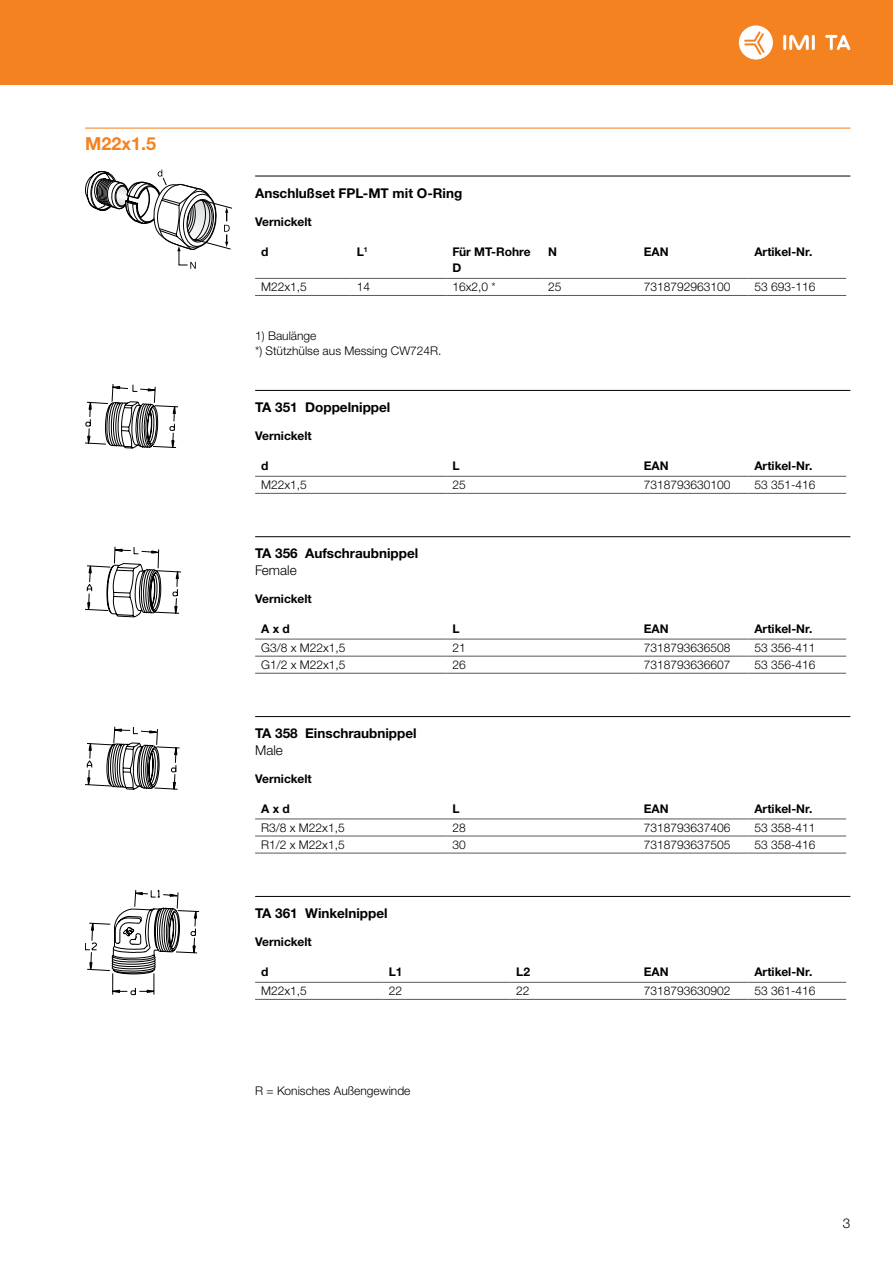
<style>
.page{position:relative;width:893px;height:1263px;background:#fff}
.page>*{position:absolute;margin:0;border:0;box-sizing:border-box;transform-origin:0 0}
.t1{font:700 18px "Helvetica Neue LTW1 G";color:#f58220}
.t2{font:700 13.5px "Helvetica Neue LTW1 G";color:#000}
.t3{font:300 13.5px "Helvetica Neue LTW1 G";color:#000}
.t4{font:300 12px/15px "Helvetica Neue LTW1 G";color:#000}
.t5{font:700 12px/16.5px "Helvetica Neue LTW1 G";color:#000}
</style>
<div class="page">
<div style="left:0;top:0;width:893px;height:85px;background:#f58220"></div>
<hr style="left:783px;top:35px;width:3px;height:15px;background:#fff">
<hr style="left:812px;top:35px;width:3px;height:15px;background:#fff">
<svg style="left:789px;top:35px;width:20px;height:15px"></svg>
<svg style="left:825px;top:35px;width:25px;height:15px"></svg>
<svg style="left:739px;top:25px;width:34px;height:35px"></svg>
<hr style="left:85px;top:128px;width:765px;height:1px;background:#f58220">
<hr style="left:255px;top:176px;width:595px;height:1px;background:#000">
<hr style="left:255px;top:278px;width:96px;height:1px;background:#58595b">
<hr style="left:255px;top:295px;width:96px;height:1px;background:#58595b">
<hr style="left:351px;top:278px;width:95px;height:1px;background:#58595b">
<hr style="left:351px;top:295px;width:95px;height:1px;background:#58595b">
<hr style="left:446px;top:278px;width:96px;height:1px;background:#58595b">
<hr style="left:446px;top:295px;width:96px;height:1px;background:#58595b">
<hr style="left:542px;top:278px;width:96px;height:1px;background:#58595b">
<hr style="left:542px;top:295px;width:96px;height:1px;background:#58595b">
<hr style="left:638px;top:278px;width:110px;height:1px;background:#58595b">
<hr style="left:638px;top:295px;width:110px;height:1px;background:#58595b">
<hr style="left:748px;top:278px;width:98px;height:1px;background:#58595b">
<hr style="left:748px;top:295px;width:98px;height:1px;background:#58595b">
<hr style="left:255px;top:390px;width:595px;height:1px;background:#000">
<hr style="left:255px;top:536px;width:595px;height:1px;background:#000">
<hr style="left:255px;top:476px;width:191px;height:1px;background:#58595b">
<hr style="left:255px;top:493px;width:191px;height:1px;background:#58595b">
<hr style="left:446px;top:476px;width:192px;height:1px;background:#58595b">
<hr style="left:446px;top:493px;width:192px;height:1px;background:#58595b">
<hr style="left:638px;top:476px;width:110px;height:1px;background:#58595b">
<hr style="left:638px;top:493px;width:110px;height:1px;background:#58595b">
<hr style="left:748px;top:476px;width:98px;height:1px;background:#58595b">
<hr style="left:748px;top:493px;width:98px;height:1px;background:#58595b">
<hr style="left:255px;top:716px;width:595px;height:1px;background:#000">
<hr style="left:255px;top:639px;width:191px;height:1px;background:#58595b">
<hr style="left:446px;top:639px;width:192px;height:1px;background:#58595b">
<hr style="left:638px;top:639px;width:110px;height:1px;background:#58595b">
<hr style="left:748px;top:639px;width:98px;height:1px;background:#58595b">
<hr style="left:255px;top:656px;width:191px;height:1px;background:#58595b">
<hr style="left:255px;top:673px;width:191px;height:1px;background:#58595b">
<hr style="left:446px;top:656px;width:192px;height:1px;background:#58595b">
<hr style="left:446px;top:673px;width:192px;height:1px;background:#58595b">
<hr style="left:638px;top:656px;width:110px;height:1px;background:#58595b">
<hr style="left:638px;top:673px;width:110px;height:1px;background:#58595b">
<hr style="left:748px;top:656px;width:98px;height:1px;background:#58595b">
<hr style="left:748px;top:673px;width:98px;height:1px;background:#58595b">
<hr style="left:255px;top:896px;width:595px;height:1px;background:#000">
<hr style="left:255px;top:818px;width:191px;height:1px;background:#58595b">
<hr style="left:446px;top:818px;width:192px;height:1px;background:#58595b">
<hr style="left:638px;top:818px;width:110px;height:1px;background:#58595b">
<hr style="left:748px;top:818px;width:98px;height:1px;background:#58595b">
<hr style="left:255px;top:836px;width:191px;height:1px;background:#58595b">
<hr style="left:255px;top:853px;width:191px;height:1px;background:#58595b">
<hr style="left:446px;top:836px;width:192px;height:1px;background:#58595b">
<hr style="left:446px;top:853px;width:192px;height:1px;background:#58595b">
<hr style="left:638px;top:836px;width:110px;height:1px;background:#58595b">
<hr style="left:638px;top:853px;width:110px;height:1px;background:#58595b">
<hr style="left:748px;top:836px;width:98px;height:1px;background:#58595b">
<hr style="left:748px;top:853px;width:98px;height:1px;background:#58595b">
<hr style="left:255px;top:982px;width:128px;height:1px;background:#58595b">
<hr style="left:255px;top:999px;width:128px;height:1px;background:#58595b">
<hr style="left:383px;top:982px;width:127px;height:1px;background:#58595b">
<hr style="left:383px;top:999px;width:127px;height:1px;background:#58595b">
<hr style="left:510px;top:982px;width:128px;height:1px;background:#58595b">
<hr style="left:510px;top:999px;width:128px;height:1px;background:#58595b">
<hr style="left:638px;top:982px;width:110px;height:1px;background:#58595b">
<hr style="left:638px;top:999px;width:110px;height:1px;background:#58595b">
<hr style="left:748px;top:982px;width:98px;height:1px;background:#58595b">
<hr style="left:748px;top:999px;width:98px;height:1px;background:#58595b">
<svg style="left:85px;top:170px;width:147px;height:99px"></svg>
<svg style="left:85px;top:384px;width:93px;height:64px"></svg>
<svg style="left:85px;top:547px;width:96px;height:70px"></svg>
<svg style="left:85px;top:727px;width:95px;height:63px"></svg>
<svg style="left:85px;top:890px;width:114px;height:105px"></svg>
<h1 class="t1" style="left:85px;top:132px;width:73px">M22x1.5</h1>
<p class="t2" style="left:255px;top:184px;width:209px">Anschlußset FPL-MT mit O-Ring</p>
<p class="t5" style="left:255px;top:213px;width:58px">Vernickelt</p>
<p class="t5" style="left:261px;top:243px;width:9px">d</p>
<p class="t5" style="left:357px;top:243px;width:13px">L<sup>1</sup></p>
<p class="t5" style="left:452px;top:243px;width:80px">Für MT-Rohre<br>D</p>
<p class="t5" style="left:548px;top:243px;width:10px">N</p>
<p class="t5" style="left:644px;top:243px;width:26px">EAN</p>
<p class="t5" style="left:754px;top:243px;width:60px">Artikel-Nr.</p>
<p class="t4" style="left:261px;top:279px;width:47px">M22x1,5</p>
<p class="t4" style="left:357px;top:279px;width:15px">14</p>
<p class="t4" style="left:452px;top:279px;width:45px">16x2,0 *</p>
<p class="t4" style="left:548px;top:279px;width:15px">25</p>
<p class="t4" style="left:644px;top:279px;width:88px">7318792963100</p>
<p class="t4" style="left:754px;top:279px;width:63px">53 693-116</p>
<p class="t4" style="left:255px;top:329px;width:188px">1) Baulänge<br>*) Stützhülse aus Messing CW724R.</p>
<p class="t2" style="left:255px;top:399px;width:137px">TA 351 Doppelnippel</p>
<p class="t5" style="left:255px;top:427px;width:58px">Vernickelt</p>
<p class="t5" style="left:261px;top:457px;width:9px">d</p>
<p class="t5" style="left:452px;top:457px;width:9px">L</p>
<p class="t5" style="left:644px;top:457px;width:26px">EAN</p>
<p class="t5" style="left:754px;top:457px;width:60px">Artikel-Nr.</p>
<p class="t4" style="left:261px;top:477px;width:47px">M22x1,5</p>
<p class="t4" style="left:452px;top:477px;width:15px">25</p>
<p class="t4" style="left:644px;top:477px;width:88px">7318793630100</p>
<p class="t4" style="left:754px;top:477px;width:63px">53 351-416</p>
<p class="t2" style="left:255px;top:545px;width:165px">TA 356 Aufschraubnippel</p>
<p class="t3" style="left:255px;top:562px;width:43px">Female</p>
<p class="t5" style="left:255px;top:590px;width:58px">Vernickelt</p>
<p class="t5" style="left:261px;top:620px;width:30px">A x d</p>
<p class="t5" style="left:452px;top:620px;width:9px">L</p>
<p class="t5" style="left:644px;top:620px;width:26px">EAN</p>
<p class="t5" style="left:754px;top:620px;width:60px">Artikel-Nr.</p>
<p class="t4" style="left:261px;top:640px;width:86px">G3/8 x M22x1,5</p>
<p class="t4" style="left:452px;top:640px;width:15px">21</p>
<p class="t4" style="left:644px;top:640px;width:88px">7318793636508</p>
<p class="t4" style="left:754px;top:640px;width:63px">53 356-411</p>
<p class="t4" style="left:261px;top:657px;width:86px">G1/2 x M22x1,5</p>
<p class="t4" style="left:452px;top:657px;width:15px">26</p>
<p class="t4" style="left:644px;top:657px;width:88px">7318793636607</p>
<p class="t4" style="left:754px;top:657px;width:63px">53 356-416</p>
<p class="t2" style="left:255px;top:725px;width:163px">TA 358 Einschraubnippel</p>
<p class="t3" style="left:255px;top:742px;width:29px">Male</p>
<p class="t5" style="left:255px;top:770px;width:58px">Vernickelt</p>
<p class="t5" style="left:261px;top:800px;width:30px">A x d</p>
<p class="t5" style="left:452px;top:800px;width:9px">L</p>
<p class="t5" style="left:644px;top:800px;width:26px">EAN</p>
<p class="t5" style="left:754px;top:800px;width:60px">Artikel-Nr.</p>
<p class="t4" style="left:261px;top:820px;width:85px">R3/8 x M22x1,5</p>
<p class="t4" style="left:452px;top:820px;width:15px">28</p>
<p class="t4" style="left:644px;top:820px;width:88px">7318793637406</p>
<p class="t4" style="left:754px;top:820px;width:63px">53 358-411</p>
<p class="t4" style="left:261px;top:837px;width:85px">R1/2 x M22x1,5</p>
<p class="t4" style="left:452px;top:837px;width:15px">30</p>
<p class="t4" style="left:644px;top:837px;width:88px">7318793637505</p>
<p class="t4" style="left:754px;top:837px;width:63px">53 358-416</p>
<p class="t2" style="left:255px;top:905px;width:134px">TA 361 Winkelnippel</p>
<p class="t5" style="left:255px;top:933px;width:58px">Vernickelt</p>
<p class="t5" style="left:261px;top:963px;width:9px">d</p>
<p class="t5" style="left:389px;top:963px;width:15px">L1</p>
<p class="t5" style="left:516px;top:963px;width:15px">L2</p>
<p class="t5" style="left:644px;top:963px;width:26px">EAN</p>
<p class="t5" style="left:754px;top:963px;width:60px">Artikel-Nr.</p>
<p class="t4" style="left:261px;top:983px;width:47px">M22x1,5</p>
<p class="t4" style="left:389px;top:983px;width:15px">22</p>
<p class="t4" style="left:516px;top:983px;width:15px">22</p>
<p class="t4" style="left:644px;top:983px;width:88px">7318793630902</p>
<p class="t4" style="left:754px;top:983px;width:63px">53 361-416</p>
<p class="t4" style="left:255px;top:1083px;width:157px">R = Konisches Außengewinde</p>
<p class="t3" style="left:843px;top:1215px;width:9px">3</p>
</div>
